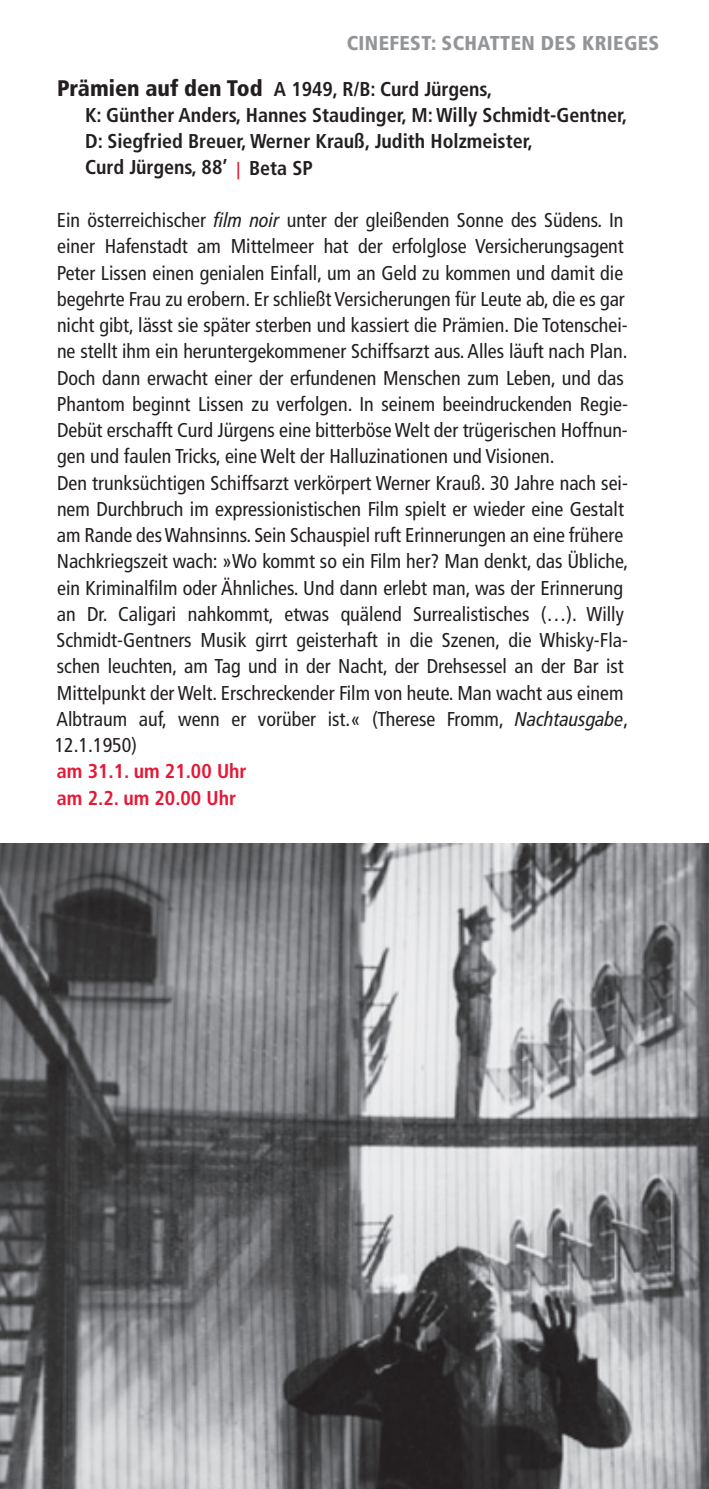
<style>
.page{position:relative;width:709px;height:1489px;background:#fff}
.page>*{position:absolute;margin:0;border:0;box-sizing:border-box;transform-origin:0 0}
.t1{font:condensed 20px/26.2px "Frutiger LT Com";color:#231f20}
.t2{font:700 condensed 20px/26.2px "Frutiger LT Com";color:#231f20}
.t3{font:700 condensed 20px/26.2px "Frutiger LT Com";color:#e51836}
.t4{font:900 condensed 20px "Frutiger LT Com";letter-spacing:.02em;color:#939598}
.s1{font-weight:900;font-size:22.5px}
.s2{font-size:17.5px;color:#e51836}
.s3{font-style:italic}
</style>
<div class="page">
<img style="left:0;top:843px;width:709px;height:645px">
<p class="t4" style="left:347px;top:31px;width:314px">CINEFEST: SCHATTEN DES KRIEGES</p>
<p class="t2" style="left:85px;top:76px;width:544px;text-indent:-28px"><span class="s1">Prämien auf den Tod</span> A 1949, R/B: Curd Jürgens,<br>K: Günther Anders, Hannes Staudinger, M: Willy Schmidt-Gentner, D: Siegfried Breuer, Werner Krauß, Judith Holzmeister,<br>Curd Jürgens, 88’ <span class="s2">|</span> Beta SP</p>
<p class="t1" style="left:55px;top:207px;width:575px">Ein österreichischer <span class="s3">film noir</span> unter der gleißenden Sonne des Südens. In einer Hafenstadt am Mittelmeer hat der erfolglose Versicherungsagent Peter Lissen einen genialen Einfall, um an Geld zu kommen und damit die begehrte Frau zu erobern. Er schließt Versicherungen für Leute ab, die es gar nicht gibt, lässt sie später sterben und kassiert die Prämien. Die Totenschei&shy;ne stellt ihm ein heruntergekommener Schiffsarzt aus. Alles läuft nach Plan.<br>Doch dann erwacht einer der erfundenen Menschen zum Leben, und das Phantom beginnt Lissen zu verfolgen. In seinem beeindruckenden Regie-Debüt erschafft Curd Jürgens eine bitterböse Welt der trügerischen Hoffnun&shy;gen und faulen Tricks, eine Welt der Halluzinationen und Visionen.<br>Den trunksüchtigen Schiffsarzt verkörpert Werner Krauß. 30 Jahre nach sei&shy;nem Durchbruch im expressionistischen Film spielt er wieder eine Gestalt am Rande des Wahnsinns. Sein Schauspiel ruft Erinnerungen an eine frühere Nachkriegszeit wach: »Wo kommt so ein Film her? Man denkt, das Übliche, ein Kriminalfilm oder Ähnliches. Und dann erlebt man, was der Erinnerung an Dr. Caligari nahkommt, etwas quälend Surrealistisches (…). Willy Schmidt-Gentners Musik girrt geisterhaft in die Szenen, die Whisky-Fla&shy;schen leuchten, am Tag und in der Nacht, der Drehsessel an der Bar ist Mittelpunkt der Welt. Erschreckender Film von heute. Man wacht aus einem Albtraum auf, wenn er vorüber ist.« (Therese Fromm, <span class="s3">Nachtausgabe</span>, 12.1.1950)</p>
<p class="t3" style="left:57px;top:758px;width:191px">am 31.1. um 21.00 Uhr am 2.2. um 20.00 Uhr</p>
</div>
